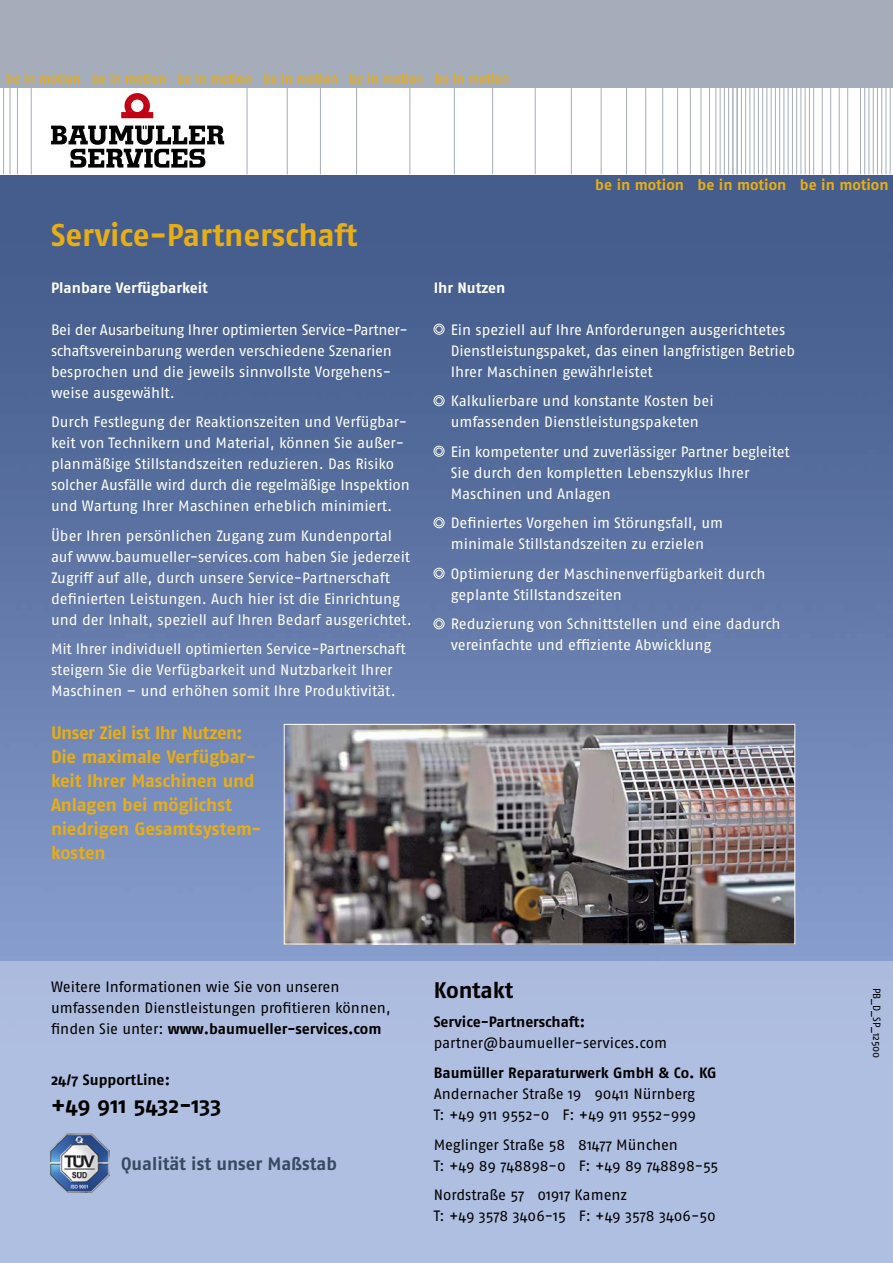
<style>
.page{position:relative;width:893px;height:1263px;background:#fff}
.page>*{position:absolute;margin:0;border:0;box-sizing:border-box;transform-origin:0 0}
.t1{font:700 31.5px "Fago No";letter-spacing:-.005em;color:#e7ae15}
.t2{font:700 22.5px "Fago No";letter-spacing:-.005em;color:#000}
.t3{font:700 18px/24px "Fago No";letter-spacing:-.015em;color:#e7ae15}
.t4{font:700 18px "Fago No";letter-spacing:-.005em;color:#344b61}
.t5{font:15px/21px "Fago No";letter-spacing:-.005em;color:#fff}
.t6{font:15px/21px "Fago No";letter-spacing:-.005em;color:#000}
.t7{font:700 15px "Fago No";color:#000}
.t8{font:700 15px "Fago No";color:#e7ae15}
.t9{font:700 15px "Fago No";letter-spacing:-.005em;color:#fff}
.t10{font:12.75px "Fago No Med";color:#e7ae15}
.t11{font:10.5px "Fago No";letter-spacing:-.005em;color:#000}
.s1{font-weight:700}
</style>
<div class="page">
<img style="left:0;top:174px;width:893px;height:787px">
<div style="left:0;top:961px;width:893px;height:302px;background:#afbfe1"></div>
<img style="left:286px;top:726px;width:507px;height:216px">
<div style="left:284px;top:724px;width:511px;height:220px;border:1px solid #fff"></div>
<svg style="left:433px;top:324px;width:12px;height:11px"></svg>
<svg style="left:433px;top:395px;width:12px;height:11px"></svg>
<svg style="left:433px;top:446px;width:12px;height:11px"></svg>
<svg style="left:433px;top:517px;width:12px;height:11px"></svg>
<svg style="left:433px;top:568px;width:12px;height:11px"></svg>
<svg style="left:433px;top:618px;width:12px;height:11px"></svg>
<svg style="left:51px;top:93px;width:174px;height:75px"></svg>
<hr style="left:356px;top:87px;width:1px;height:87px;background:#a5adbb">
<hr style="left:320px;top:87px;width:1px;height:87px;background:#a5adbb">
<hr style="left:31px;top:87px;width:1px;height:87px;background:#a5adbb">
<hr style="left:247px;top:87px;width:1px;height:87px;background:#a5adbb">
<hr style="left:17px;top:87px;width:1px;height:87px;background:#a5adbb">
<hr style="left:10px;top:87px;width:1px;height:87px;background:#a5adbb">
<hr style="left:3px;top:87px;width:1px;height:87px;background:#a5adbb">
<hr style="left:890px;top:87px;width:1px;height:87px;background:#a5adbb">
<hr style="left:885px;top:87px;width:1px;height:87px;background:#a5adbb">
<hr style="left:881px;top:87px;width:1px;height:87px;background:#a5adbb">
<hr style="left:877px;top:87px;width:1px;height:87px;background:#a5adbb">
<hr style="left:873px;top:87px;width:1px;height:87px;background:#a5adbb">
<hr style="left:868px;top:87px;width:1px;height:87px;background:#a5adbb">
<hr style="left:864px;top:87px;width:1px;height:87px;background:#a5adbb">
<hr style="left:601px;top:87px;width:1px;height:87px;background:#a5adbb">
<hr style="left:571px;top:87px;width:1px;height:87px;background:#a5adbb">
<hr style="left:535px;top:87px;width:1px;height:87px;background:#a5adbb">
<hr style="left:287px;top:87px;width:1px;height:87px;background:#a5adbb">
<hr style="left:720px;top:87px;width:1px;height:87px;background:#a5adbb">
<hr style="left:715px;top:87px;width:1px;height:87px;background:#a5adbb">
<hr style="left:709px;top:87px;width:1px;height:87px;background:#a5adbb">
<hr style="left:701px;top:87px;width:1px;height:87px;background:#a5adbb">
<hr style="left:690px;top:87px;width:1px;height:87px;background:#a5adbb">
<hr style="left:677px;top:87px;width:1px;height:87px;background:#a5adbb">
<hr style="left:662px;top:87px;width:1px;height:87px;background:#a5adbb">
<hr style="left:645px;top:87px;width:1px;height:87px;background:#a5adbb">
<hr style="left:626px;top:87px;width:1px;height:87px;background:#a5adbb">
<hr style="left:454px;top:87px;width:1px;height:87px;background:#a5adbb">
<hr style="left:492px;top:87px;width:1px;height:87px;background:#a5adbb">
<hr style="left:409px;top:87px;width:1px;height:87px;background:#a5adbb">
<hr style="left:847px;top:87px;width:1px;height:87px;background:#a5adbb">
<hr style="left:839px;top:87px;width:1px;height:87px;background:#a5adbb">
<hr style="left:830px;top:87px;width:1px;height:87px;background:#a5adbb">
<hr style="left:822px;top:87px;width:1px;height:87px;background:#a5adbb">
<hr style="left:813px;top:87px;width:1px;height:87px;background:#a5adbb">
<hr style="left:809px;top:87px;width:1px;height:87px;background:#a5adbb">
<hr style="left:805px;top:87px;width:1px;height:87px;background:#a5adbb">
<hr style="left:800px;top:87px;width:1px;height:87px;background:#a5adbb">
<hr style="left:796px;top:87px;width:1px;height:87px;background:#a5adbb">
<hr style="left:792px;top:87px;width:1px;height:87px;background:#a5adbb">
<hr style="left:788px;top:87px;width:1px;height:87px;background:#a5adbb">
<hr style="left:783px;top:87px;width:1px;height:87px;background:#a5adbb">
<hr style="left:779px;top:87px;width:1px;height:87px;background:#a5adbb">
<hr style="left:775px;top:87px;width:1px;height:87px;background:#a5adbb">
<hr style="left:771px;top:87px;width:1px;height:87px;background:#a5adbb">
<hr style="left:766px;top:87px;width:1px;height:87px;background:#a5adbb">
<hr style="left:762px;top:87px;width:1px;height:87px;background:#a5adbb">
<hr style="left:758px;top:87px;width:1px;height:87px;background:#a5adbb">
<hr style="left:754px;top:87px;width:1px;height:87px;background:#a5adbb">
<hr style="left:749px;top:87px;width:1px;height:87px;background:#a5adbb">
<hr style="left:745px;top:87px;width:1px;height:87px;background:#a5adbb">
<hr style="left:741px;top:87px;width:1px;height:87px;background:#a5adbb">
<hr style="left:737px;top:87px;width:1px;height:87px;background:#a5adbb">
<hr style="left:732px;top:87px;width:1px;height:87px;background:#a5adbb">
<hr style="left:728px;top:87px;width:1px;height:87px;background:#a5adbb">
<hr style="left:724px;top:87px;width:1px;height:87px;background:#a5adbb">
<hr style="left:860px;top:87px;width:1px;height:87px;background:#a5adbb">
<div style="left:0;top:0;width:893px;height:87px;background:#a5adbb"></div>
<img style="left:50px;top:1133px;width:59px;height:59px">
<p class="t10" style="left:6px;top:71px;width:505px">be in motion be in motion be in motion be in motion be in motion be in motion</p>
<p class="t8" style="left:595px;top:176px;width:295px">be in motion be in motion be in motion</p>
<h1 class="t1" style="left:51px;top:217px;width:308px">Service-Partnerschaft</h1>
<p class="t9" style="left:51px;top:278px;width:158px">Planbare Verfügbarkeit</p>
<p class="t5" style="left:51px;top:319px;width:358px">Bei der Ausarbeitung Ihrer optimierten Service-Partner&shy;schaftsvereinbarung werden verschiedene Szenarien besprochen und die jeweils sinnvollste Vorgehens&shy;weise ausgewählt.</p>
<p class="t5" style="left:51px;top:411px;width:360px">Durch Festlegung der Reaktionszeiten und Verfügbar&shy;keit von Technikern und Material, können Sie außer&shy;planmäßige Stillstandszeiten reduzieren. Das Risiko solcher Ausfälle wird durch die regelmäßige Inspektion und Wartung Ihrer Maschinen erheblich minimiert.</p>
<p class="t5" style="left:51px;top:525px;width:362px">Über Ihren persönlichen Zugang zum Kundenportal auf www.baumueller-services.com haben Sie jederzeit Zugriff auf alle, durch unsere Service-Partnerschaft definierten Leistungen. Auch hier ist die Einrichtung und der Inhalt, speziell auf Ihren Bedarf ausgerichtet.</p>
<p class="t5" style="left:51px;top:638px;width:356px">Mit Ihrer individuell optimierten Service-Partnerschaft steigern Sie die Verfügbarkeit und Nutzbarkeit Ihrer<br>Maschinen – und erhöhen somit Ihre Produktivität.</p>
<p class="t3" style="left:51px;top:721px;width:212px">Unser Ziel ist Ihr Nutzen:<br>Die maximale Verfügbar&shy;keit Ihrer Maschinen und<br>Anlagen bei möglichst niedrigen Gesamtsystem&shy;kosten</p>
<p class="t9" style="left:434px;top:278px;width:73px">Ihr Nutzen</p>
<p class="t5" style="left:451px;top:319px;width:346px">Ein speziell auf Ihre Anforderungen ausgerichtetes<br>Dienstleistungspaket, das einen langfristigen Betrieb<br>Ihrer Maschinen gewährleistet</p>
<p class="t5" style="left:451px;top:390px;width:264px">Kalkulierbare und konstante Kosten bei umfassenden Dienstleistungspaketen</p>
<p class="t5" style="left:451px;top:441px;width:340px">Ein kompetenter und zuverlässiger Partner begleitet<br>Sie durch den kompletten Lebenszyklus Ihrer<br>Maschinen und Anlagen</p>
<p class="t5" style="left:451px;top:512px;width:274px">Definiertes Vorgehen im Störungsfall, um minimale Stillstandszeiten zu erzielen</p>
<p class="t5" style="left:451px;top:563px;width:316px">Optimierung der Maschinenverfügbarkeit durch geplante Stillstandszeiten</p>
<p class="t5" style="left:451px;top:613px;width:331px">Reduzierung von Schnittstellen und eine dadurch vereinfachte und effiziente Abwicklung</p>
<p class="t6" style="left:51px;top:976px;width:341px">Weitere Informationen wie Sie von unseren umfassenden Dienstleistungen profitieren können, finden Sie unter: <span class="s1">www.baumueller-services.com</span></p>
<p class="t7" style="left:51px;top:1071px;width:121px">24/7 SupportLine:</p>
<h2 class="t2" style="left:51px;top:1092px;width:172px">+49 911 5432-133</h2>
<p class="t4" style="left:121px;top:1153px;width:217px">Qualität ist unser Maßstab</p>
<h2 class="t2" style="left:434px;top:977px;width:81px">Kontakt</h2>
<p class="t7" style="left:434px;top:1013px;width:153px">Service-Partnerschaft:</p>
<p class="t6" style="left:434px;top:1032px;width:235px">partner@baumueller-services.com</p>
<p class="t7" style="left:434px;top:1064px;width:284px">Baumüller Reparaturwerk GmbH &amp; Co. KG</p>
<p class="t6" style="left:434px;top:1083px;width:264px">Andernacher Straße 19 90411 Nürnberg<br>T: +49 911 9552-0 F: +49 911 9552-999</p>
<p class="t6" style="left:434px;top:1134px;width:286px">Meglinger Straße 58 81477 München<br>T: +49 89 748898-0 F: +49 89 748898-55</p>
<p class="t6" style="left:434px;top:1184px;width:284px">Nordstraße 57 01917 Kamenz<br>T: +49 3578 3406-15 F: +49 3578 3406-50</p>
<p class="t11" style="left:883px;top:987px;width:72px;rotate:90deg">PB_D_SP_12500</p>
</div>
